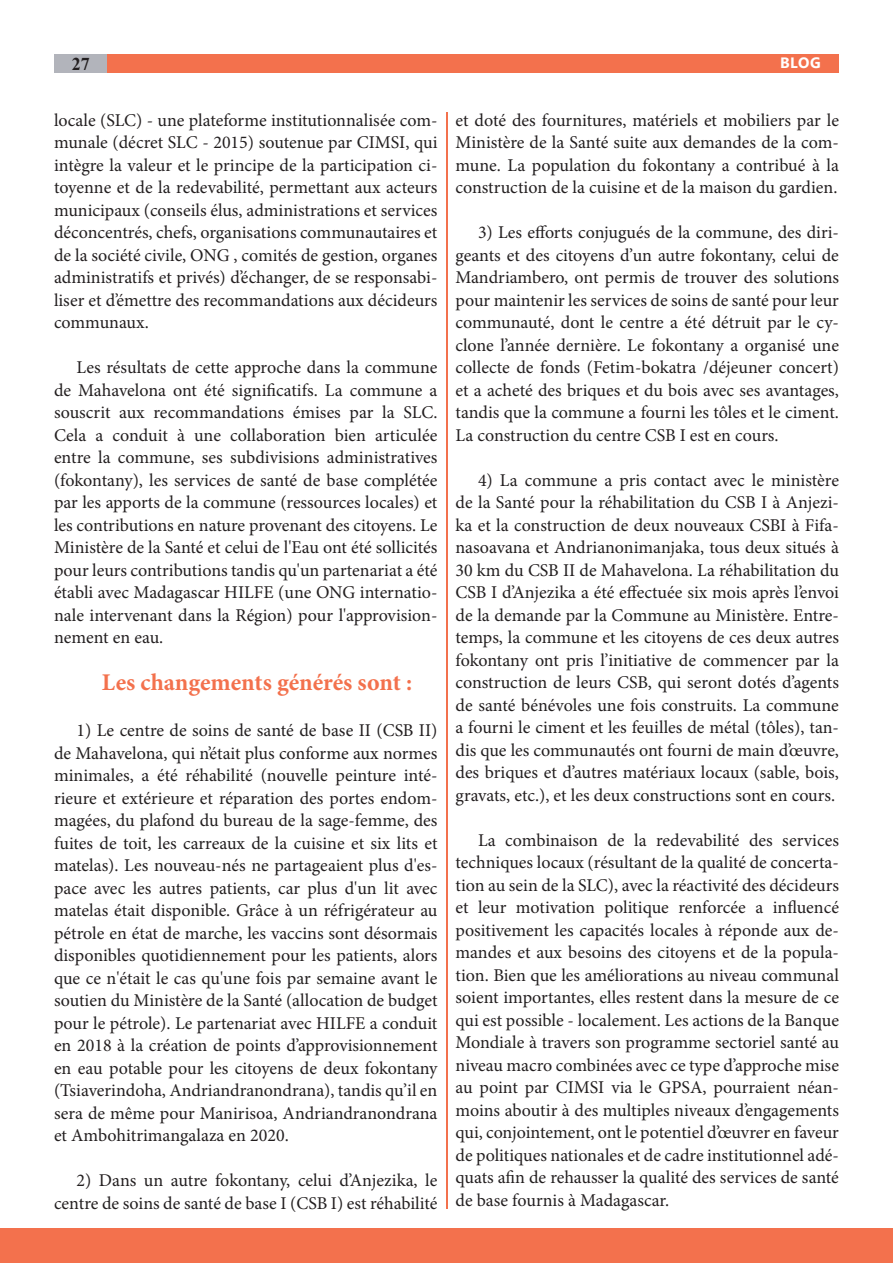
<style>
.page{position:relative;width:893px;height:1263px;background:#fff}
.page>*{position:absolute;margin:0;border:0;box-sizing:border-box;transform-origin:0 0}
.t1{font:700 24px "Minion Pro";color:#f3714d}
.t2{font:18px/22.5px "Minion Pro";color:#231f20;text-align:justify}
.t3{font:700 18px "Times New Roman";color:#231f20}
.t4{font:700 15px "Segoe UI";color:#fff}
</style>
<div class="page">
<div style="left:107px;top:54px;width:732px;height:19px;background:#f3714d"></div>
<div style="left:54px;top:54px;width:53px;height:19px;background:#b2b4bb"></div>
<div style="left:0;top:1229px;width:893px;height:34px;background:#f3714d"></div>
<hr style="left:446px;top:112px;width:1px;height:1097px;background:#f3714d">
<p class="t3" style="left:72px;top:51px;width:19px">27</p>
<p class="t4" style="left:780px;top:51px;width:42px">BLOG</p>
<p class="t2" style="left:54px;top:109px;width:385px">locale (SLC) - une plateforme institutionnalisée com&shy;munale (décret SLC - 2015) soutenue par CIMSI, qui intègre la valeur et le principe de la participation ci&shy;toyenne et de la redevabilité, permettant aux acteurs municipaux (conseils élus, administrations et services déconcentrés, chefs, organisations communautaires et de la société civile, ONG , comités de gestion, organes administratifs et privés) d’échanger, de se responsabi&shy;liser et d’émettre des recommandations aux décideurs communaux.</p>
<p class="t2" style="left:54px;top:356px;width:385px;text-indent:22px">Les résultats de cette approche dans la commune de Mahavelona ont été significatifs. La commune a souscrit aux recommandations émises par la SLC.<br>Cela a conduit à une collaboration bien articulée entre la commune, ses subdivisions administratives (fokontany), les services de santé de base complétée par les apports de la commune (ressources locales) et les contributions en nature provenant des citoyens. Le Ministère de la Santé et celui de l'Eau ont été sollicités pour leurs contributions tandis qu'un partenariat a été établi avec Madagascar HILFE (une ONG internatio&shy;nale intervenant dans la Région) pour l'approvision&shy;nement en eau.</p>
<p class="t1" style="left:102px;top:665px;width:312px">Les changements générés sont :</p>
<p class="t2" style="left:54px;top:719px;width:385px;text-indent:22px">1) Le centre de soins de santé de base II (CSB II) de Mahavelona, qui n’était plus conforme aux normes minimales, a été réhabilité (nouvelle peinture inté&shy;rieure et extérieure et réparation des portes endom&shy;magées, du plafond du bureau de la sage-femme, des fuites de toit, les carreaux de la cuisine et six lits et matelas). Les nouveau-nés ne partageaient plus d'es&shy;pace avec les autres patients, car plus d'un lit avec matelas était disponible. Grâce à un réfrigérateur au pétrole en état de marche, les vaccins sont désormais disponibles quotidiennement pour les patients, alors que ce n'était le cas qu'une fois par semaine avant le soutien du Ministère de la Santé (allocation de budget pour le pétrole). Le partenariat avec HILFE a conduit en 2018 à la création de points d’approvisionnement en eau potable pour les citoyens de deux fokontany (Tsiaverindoha, Andriandranondrana), tandis qu’il en sera de même pour Manirisoa, Andriandranondrana et Ambohitrimangalaza en 2020.</p>
<p class="t2" style="left:54px;top:1169px;width:385px;text-align:right">2) Dans un autre fokontany, celui d’Anjezika, le centre de soins de santé de base I (CSB I) est réhabilité</p>
<p class="t2" style="left:455px;top:109px;width:385px">et doté des fournitures, matériels et mobiliers par le Ministère de la Santé suite aux demandes de la com&shy;mune. La population du fokontany a contribué à la construction de la cuisine et de la maison du gardien.</p>
<p class="t2" style="left:455px;top:221px;width:385px;text-indent:22px">3) Les efforts conjugués de la commune, des diri&shy;geants et des citoyens d’un autre fokontany, celui de Mandriambero, ont permis de trouver des solutions pour maintenir les services de soins de santé pour leur communauté, dont le centre a été détruit par le cy&shy;clone l’année dernière. Le fokontany a organisé une collecte de fonds (Fetim-bokatra /déjeuner concert) et a acheté des briques et du bois avec ses avantages, tandis que la commune a fourni les tôles et le ciment.<br>La construction du centre CSB I est en cours.</p>
<p class="t2" style="left:455px;top:469px;width:385px;text-indent:22px">4) La commune a pris contact avec le ministère de la Santé pour la réhabilitation du CSB I à Anjezi&shy;ka et la construction de deux nouveaux CSBI à Fifa&shy;nasoavana et Andrianonimanjaka, tous deux situés à 30 km du CSB II de Mahavelona. La réhabilitation du CSB I d’Anjezika a été effectuée six mois après l’envoi de la demande par la Commune au Ministère. Entre&shy;temps, la commune et les citoyens de ces deux autres fokontany ont pris l’initiative de commencer par la construction de leurs CSB, qui seront dotés d’agents de santé bénévoles une fois construits. La commune a fourni le ciment et les feuilles de métal (tôles), tan&shy;dis que les communautés ont fourni de main d’œuvre, des briques et d’autres matériaux locaux (sable, bois, gravats, etc.), et les deux constructions sont en cours.</p>
<p class="t2" style="left:455px;top:829px;width:385px;text-indent:22px">La combinaison de la redevabilité des services techniques locaux (résultant de la qualité de concerta&shy;tion au sein de la SLC), avec la réactivité des décideurs et leur motivation politique renforcée a influencé positivement les capacités locales à réponde aux de&shy;mandes et aux besoins des citoyens et de la popula&shy;tion. Bien que les améliorations au niveau communal soient importantes, elles restent dans la mesure de ce qui est possible - localement. Les actions de la Banque Mondiale à travers son programme sectoriel santé au niveau macro combinées avec ce type d’approche mise au point par CIMSI via le GPSA, pourraient néan&shy;moins aboutir à des multiples niveaux d’engagements qui, conjointement, ont le potentiel d’œuvrer en faveur de politiques nationales et de cadre institutionnel adé&shy;quats afin de rehausser la qualité des services de santé de base fournis à Madagascar.</p>
</div>
